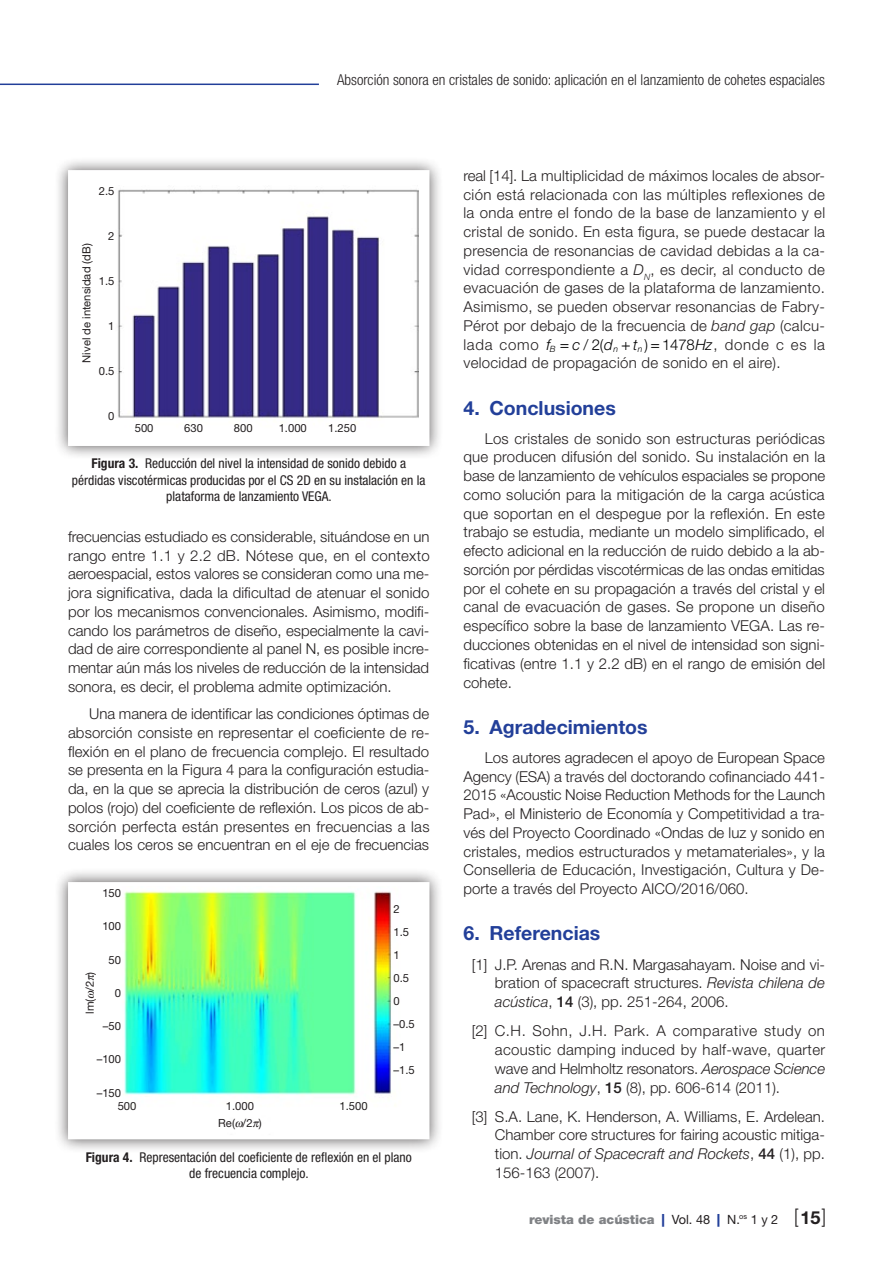
<style>
.page{position:relative;width:893px;height:1263px;background:#fff}
.page>*{position:absolute;margin:0;border:0;box-sizing:border-box;transform-origin:0 0}
.t1{font:700 19.5px "Helvetica Neue LT Std";color:#223f99}
.t2{font:700 18px "Helvetica Neue LT Std";color:#231f20}
.t3{font:300 15px/18.8px "Helvetica Neue LT Std";color:#231f20;text-align:justify}
.t4{font:300 condensed 15px "Helvetica Neue LT Std";color:#231f20}
.t5{font:condensed 13.5px/16.2px "Helvetica Neue LT Std";color:#231f20;text-align:center}
.t6{font:900 12.75px "Helvetica Neue LT Std";color:#808285}
.t7{font:11.25px/13.2px "Helvetica Neue LT Std";color:#231f20}
.s1{font-weight:700}
.s2{font-style:italic}
.s3{font-style:italic;color:#000}
.s4{color:#000}
.s5{font-weight:500}
.s6{color:#223f99}
.s7{font-weight:400;color:#231f20}
.s8{font-weight:300;font-size:19.8px;color:#231f20}
</style>
<div class="page">
<hr style="left:0;top:84px;width:319px;height:1px;background:#223f99">
<div style="left:54px;top:156px;width:389px;height:304px;background:#231f20;opacity:.75"></div>
<div style="left:70px;top:172px;width:357px;height:272px;background:#fff"></div>
<img style="left:117px;top:189px;width:301px;height:230px">
<div style="left:54px;top:868px;width:389px;height:285px;background:#231f20;opacity:.75"></div>
<img style="left:73px;top:887px;width:346px;height:247px">
<svg style="left:235px;top:1121px;width:9px;height:6px"></svg>
<svg style="left:253px;top:1122px;width:7px;height:5px"></svg>
<svg style="left:88px;top:990px;width:6px;height:8px"></svg>
<svg style="left:88px;top:974px;width:6px;height:7px"></svg>
<p class="t4" style="left:337px;top:71px;width:489px">Absorción sonora en cristales de sonido: aplicación en el lanzamiento de cohetes espaciales</p>
<p class="t7" style="left:99px;top:184px;width:17px">2.5</p>
<p class="t7" style="left:108px;top:229px;width:8px">2</p>
<p class="t7" style="left:99px;top:274px;width:17px">1.5</p>
<p class="t7" style="left:108px;top:319px;width:8px">1</p>
<p class="t7" style="left:99px;top:364px;width:17px">0.5</p>
<p class="t7" style="left:108px;top:409px;width:8px">0</p>
<p class="t7" style="left:80px;top:363px;width:121px;rotate:-90deg">Nivel de intensidad (dB)</p>
<p class="t7" style="left:135px;top:421px;width:20px">500</p>
<p class="t7" style="left:184px;top:421px;width:20px">630</p>
<p class="t7" style="left:234px;top:421px;width:20px">800</p>
<p class="t7" style="left:279px;top:421px;width:30px">1.000</p>
<p class="t7" style="left:328px;top:421px;width:30px">1.250</p>
<p class="t5" style="left:72px;top:455px;width:355px"><span class="s1">Figura 3.</span> Reducción del nivel la intensidad de sonido debido a pérdidas viscotérmicas producidas por el CS 2D en su instalación en la plataforma de lanzamiento VEGA.</p>
<p class="t3" style="left:68px;top:527px;width:363px">frecuencias estudiado es considerable, situándose en un rango entre 1.1 y 2.2 dB. Nótese que, en el contexto aeroespacial, estos valores se consideran como una me&shy;jora significativa, dada la dificultad de atenuar el sonido por los mecanismos convencionales. Asimismo, modifi&shy;cando los parámetros de diseño, especialmente la cavi&shy;dad de aire correspondiente al panel N, es posible incre&shy;mentar aún más los niveles de reducción de la intensidad sonora, es decir, el problema admite optimización.</p>
<p class="t3" style="left:68px;top:704px;width:363px;text-indent:21px">Una manera de identificar las condiciones óptimas de absorción consiste en representar el coeficiente de re&shy;flexión en el plano de frecuencia complejo. El resultado se presenta en la Figura 4 para la configuración estudia&shy;da, en la que se aprecia la distribución de ceros (azul) y polos (rojo) del coeficiente de reflexión. Los picos de ab&shy;sorción perfecta están presentes en frecuencias a las cuales los ceros se encuentran en el eje de frecuencias</p>
<p class="t7" style="left:102px;top:886px;width:20px">150</p>
<p class="t7" style="left:102px;top:920px;width:20px">100</p>
<p class="t7" style="left:109px;top:953px;width:14px">50</p>
<p class="t7" style="left:115px;top:986px;width:8px">0</p>
<p class="t7" style="left:103px;top:1019px;width:20px">–50</p>
<p class="t7" style="left:97px;top:1053px;width:26px">–100</p>
<p class="t7" style="left:118px;top:1086px;width:20px;text-indent:-21px">–150<br>500</p>
<p class="t7" style="left:83px;top:1014px;width:43px;rotate:-90deg">lm( /2 )</p>
<p class="t7" style="left:218px;top:1097px;width:45px;line-height:17.4px;text-align:center">1.000<br>Re( /2 )</p>
<p class="t7" style="left:340px;top:1099px;width:30px">1.500</p>
<p class="t7" style="left:394px;top:902px;width:8px">2</p>
<p class="t7" style="left:394px;top:925px;width:17px">1.5</p>
<p class="t7" style="left:394px;top:948px;width:8px">1</p>
<p class="t7" style="left:394px;top:971px;width:17px">0.5</p>
<p class="t7" style="left:394px;top:994px;width:8px">0</p>
<p class="t7" style="left:394px;top:1017px;width:23px">–0.5</p>
<p class="t7" style="left:394px;top:1040px;width:13px">–1</p>
<p class="t7" style="left:394px;top:1063px;width:23px">–1.5</p>
<p class="t5" style="left:86px;top:1149px;width:328px"><span class="s1">Figura 4.</span> Representación del coeficiente de reflexión en el plano de frecuencia complejo.</p>
<p class="t3" style="left:463px;top:166px;width:363px">real [14]. La multiplicidad de máximos locales de absor&shy;ción está relacionada con las múltiples reflexiones de la onda entre el fondo de la base de lanzamiento y el cristal de sonido. En esta figura, se puede destacar la presencia de resonancias de cavidad debidas a la ca&shy;vidad correspondiente a <span class="s2">D</span><sub>N</sub>, es decir, al conducto de evacuación de gases de la plataforma de lanzamiento.<br>Asimismo, se pueden observar resonancias de Fabry-Pérot por debajo de la frecuencia de <span class="s2">band gap</span> (calcu&shy;lada como <span class="s3">f</span><sub>B</sub> <span class="s3">c</span> <span class="s4">/ 2(</span><span class="s3">d</span><sub>n</sub> <span class="s3">t</span><sub>n</sub> <span class="s4">) 1478</span><span class="s3">Hz</span>, donde c es la velocidad de propagación de sonido en el aire).</p>
<h1 class="t1" style="left:463px;top:395px;width:154px">4. Conclusiones</h1>
<p class="t3" style="left:463px;top:429px;width:363px;text-indent:21px">Los cristales de sonido son estructuras periódicas que producen difusión del sonido. Su instalación en la base de lanzamiento de vehículos espaciales se propone como solución para la mitigación de la carga acústica que soportan en el despegue por la reflexión. En este trabajo se estudia, mediante un modelo simplificado, el efecto adicional en la reducción de ruido debido a la ab&shy;sorción por pérdidas viscotérmicas de las ondas emitidas por el cohete en su propagación a través del cristal y el canal de evacuación de gases. Se propone un diseño específico sobre la base de lanzamiento VEGA. Las re&shy;ducciones obtenidas en el nivel de intensidad son signi&shy;ficativas (entre 1.1 y 2.2 dB) en el rango de emisión del cohete.</p>
<h1 class="t1" style="left:463px;top:715px;width:186px">5. Agradecimientos</h1>
<p class="t3" style="left:463px;top:748px;width:363px;text-indent:21px">Los autores agradecen el apoyo de European Space Agency (ESA) a través del doctorando cofinanciado 441- 2015 «Acoustic Noise Reduction Methods for the Launch Pad», el Ministerio de Economía y Competitividad a tra&shy;vés del Proyecto Coordinado «Ondas de luz y sonido en cristales, medios estructurados y metamateriales», y la Conselleria de Educación, Investigación, Cultura y De&shy;porte a través del Proyecto AICO/2016/060.</p>
<h1 class="t1" style="left:463px;top:921px;width:138px">6. Referencias</h1>
<p class="t3" style="left:495px;top:954px;width:332px;text-indent:-23px">[1] J.P. Arenas and R.N. Margasahayam. Noise and vi&shy;bration of spacecraft structures. <span class="s2">Revista chilena de acústica</span>, <span class="s5">14</span> (3), pp. 251-264, 2006.</p>
<p class="t3" style="left:495px;top:1021px;width:332px;text-indent:-23px">[2] C.H. Sohn, J.H. Park. A comparative study on acoustic damping induced by half-wave, quarter wave and Helmholtz resonators. <span class="s2">Aerospace Science and Technology</span>, <span class="s5">15</span> (8), pp. 606-614 (2011).</p>
<p class="t3" style="left:495px;top:1107px;width:332px;text-indent:-23px">[3] S.A. Lane, K. Henderson, A. Williams, E. Ardelean.<br>Chamber core structures for fairing acoustic mitiga&shy;tion. <span class="s2">Journal of Spacecraft and Rockets</span>, <span class="s5">44</span> (1), pp.<br>156-163 (2007).</p>
<p class="t6" style="left:529px;top:1212px;width:299px">revista de acústica <span class="s6">|</span> <span class="s7">Vol. 48</span> <span class="s6">|</span> <span class="s7">N.</span><sup>os</sup> <span class="s7">1 y 2</span> <span class="s8">[ ]</span></p>
<p class="t2" style="left:800px;top:1207px;width:22px">15</p>
</div>
